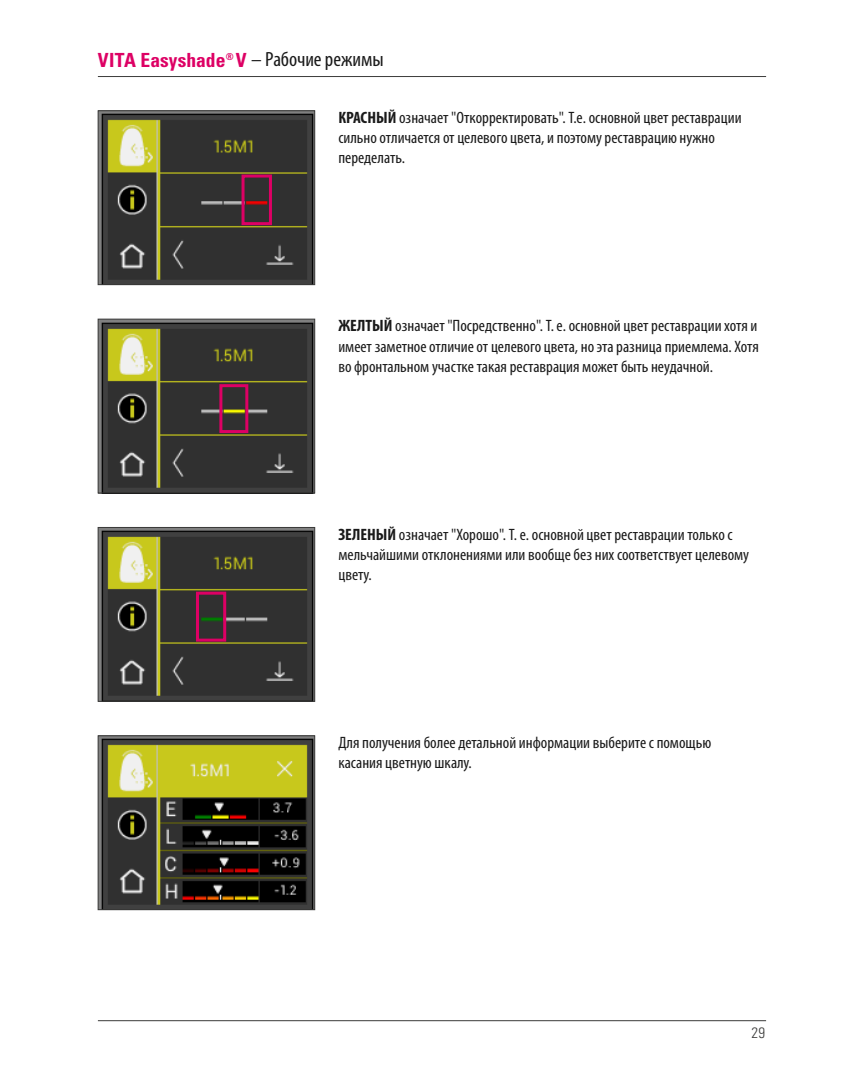
<style>
.page{position:relative;width:864px;height:1080px;background:#fff}
.page>*{position:absolute;margin:0;border:0;box-sizing:border-box;transform-origin:0 0}
.t1{font:700 condensed 19.5px "Univers LT";color:#dd0064}
.t2{font:condensed 16.5px/20.2px "Myriad Pro";color:#1a1a1a}
.t3{font:300 condensed 15px "Univers LT";color:#3b3b3a}
.s1{font-family:"Myriad Pro";font-weight:400;font-size:20.7px;color:#1a1a1a}
.s2{font-weight:700}
</style>
<div class="page">
<hr style="left:98px;top:76px;width:667px;height:1px;background:#3b3b3a">
<hr style="left:98px;top:1020px;width:667px;height:1px;background:#3b3b3a">
<img style="left:100px;top:113px;width:213px;height:170px">
<div style="left:98px;top:111px;width:217px;height:174px;border:1px solid #3b3b3a"></div>
<div style="left:241px;top:175px;width:31px;height:50px;border:3px solid #dd0064"></div>
<img style="left:100px;top:321px;width:213px;height:170px">
<div style="left:98px;top:319px;width:217px;height:174px;border:1px solid #3b3b3a"></div>
<img style="left:100px;top:529px;width:213px;height:171px">
<div style="left:98px;top:527px;width:217px;height:175px;border:1px solid #3b3b3a"></div>
<div style="left:219px;top:384px;width:29px;height:49px;border:3px solid #dd0064"></div>
<div style="left:196px;top:592px;width:30px;height:50px;border:3px solid #dd0064"></div>
<img style="left:100px;top:738px;width:213px;height:170px">
<div style="left:98px;top:736px;width:217px;height:174px;border:1px solid #3b3b3a"></div>
<p class="t1" style="left:98px;top:48px;width:287px">VITA Easyshade<sup>®</sup> V <span class="s1">– Рабочие режимы</span></p>
<p class="t2" style="left:338px;top:107px;width:404px"><span class="s2">КРАСНЫЙ</span> означает "Откорректировать". Т.е. основной цвет реставрации сильно отличается от целевого цвета, и поэтому реставрацию нужно переделать.</p>
<p class="t2" style="left:338px;top:315px;width:422px;text-align:justify"><span class="s2">ЖЕЛТЫЙ</span> означает "Посредственно". Т. е. основной цвет реставрации хотя и имеет заметное отличие от целевого цвета, но эта разница приемлема. Хотя во фронтальном участке такая реставрация может быть неудачной.</p>
<p class="t2" style="left:338px;top:524px;width:412px"><span class="s2">ЗЕЛЕНЫЙ</span> означает "Хорошо". Т. е. основной цвет реставрации только с мельчайшими отклонениями или вообще без них соответствует целевому цвету.</p>
<p class="t2" style="left:338px;top:732px;width:374px">Для получения более детальной информации выберите с помощью касания цветную шкалу.</p>
<p class="t3" style="left:751px;top:1024px;width:15px">29</p>
</div>
